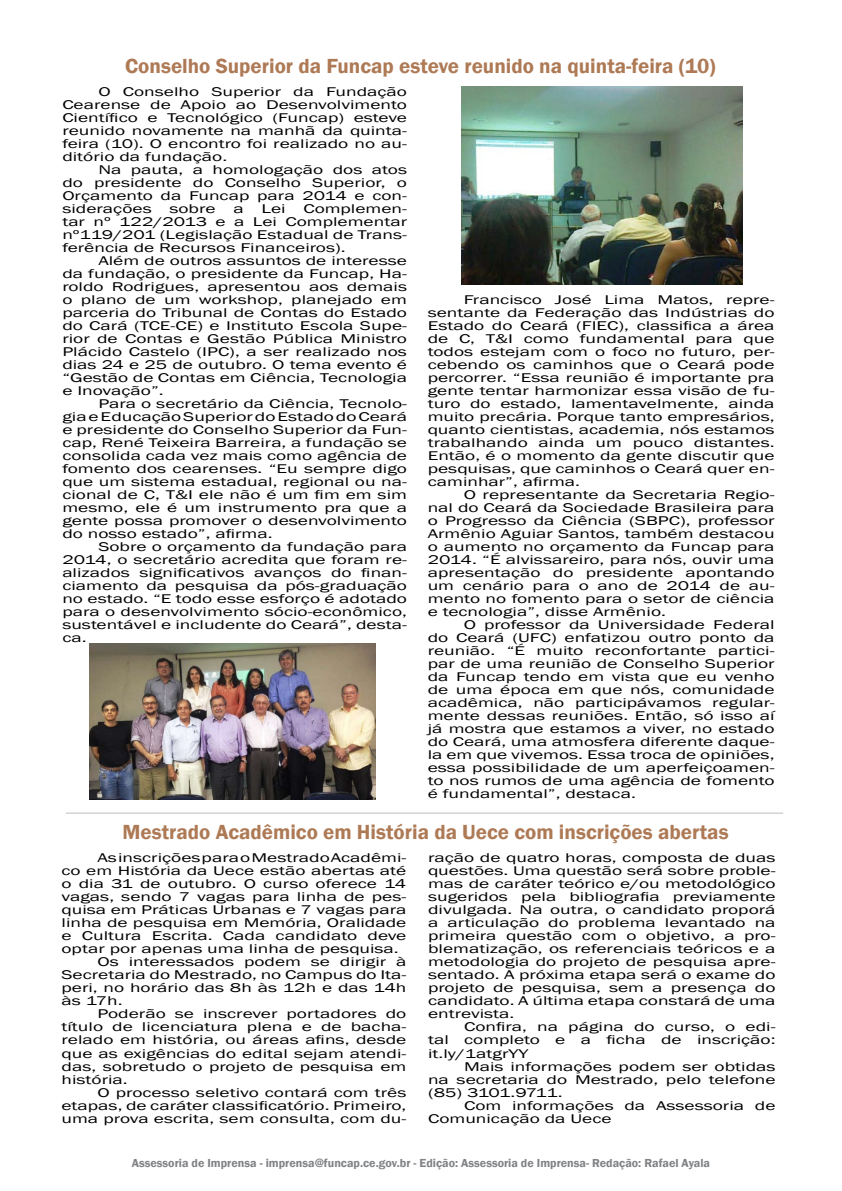
<style>
.page{position:relative;width:842px;height:1191px;background:#fff}
.page>*{position:absolute;margin:0;border:0;box-sizing:border-box;transform-origin:0 0}
.t1{font:600 21px "Franklin Gothic";color:#ae7a55}
.t2{font:13px/13px "Franklin Gothic";color:#000;text-align:justify;scale:1.5 1}
.t3{font:600 12px "Franklin Gothic";color:#808285}
</style>
<div class="page">
<hr style="left:66px;top:812px;width:717px;height:1px;background:#bcbdc0">
<img style="left:461px;top:87px;width:281px;height:197px">
<img style="left:89px;top:643px;width:287px;height:157px">
<h1 class="t1" style="left:125px;top:53px;width:592px">Conselho Superior da Funcap esteve reunido na quinta-feira (10)</h1>
<p class="t2" style="left:62px;top:86px;width:231px;text-indent:36px">O Conselho Superior da Fundação Cearense de Apoio ao Desenvolvimento Científico e Tecnológico (Funcap) esteve reunido novamente na manhã da quinta&shy;feira (10). O encontro foi realizado no au&shy;ditório da fundação.</p>
<p class="t2" style="left:62px;top:164px;width:231px;text-indent:36px">Na pauta, a homologação dos atos do presidente do Conselho Superior, o Orçamento da Funcap para 2014 e con&shy;siderações</p>
<p class="t2" style="left:62px;top:203px;width:231px;text-indent:241px">Complemen&shy;tar nº 122/2013 e a Lei Complementar nº119/201 (Legislação Estadual de Trans&shy;ferência de Recursos Financeiros).</p>
<p class="t2" style="left:62px;top:255px;width:231px;text-indent:36px">Além de outros assuntos de interesse da fundação, o presidente da Funcap, Ha&shy;roldo Rodrigues, apresentou aos demais o plano de um workshop, planejado em parceria do Tribunal de Contas do Estado do Cará (TCE-CE) e Instituto Escola Supe&shy;rior de Contas e Gestão Pública Ministro Plácido Castelo (IPC), a ser realizado nos dias 24 e 25 de outubro. O tema evento é “Gestão de Contas em Ciência, Tecnologia e Inovação”.</p>
<p class="t2" style="left:62px;top:398px;width:231px;text-indent:36px">Para o secretário da Ciência, Tecnolo&shy;gia e Educação Superior do Estado do Ceará e presidente do Conselho Superior da Fun&shy;cap, René Teixeira Barreira, a fundação se consolida cada vez mais como agência de fomento dos cearenses. “Eu sempre digo que um sistema estadual, regional ou na&shy;cional de C, T&amp;I ele não é um fim em sim mesmo, ele é um instrumento pra que a gente possa promover o desenvolvimento do nosso estado”, afirma.</p>
<p class="t2" style="left:62px;top:541px;width:231px;text-indent:36px">Sobre o orçamento da fundação para 2014, o secretário acredita que foram re&shy;alizados significativos avanços do finan&shy;ciamento da pesquisa da pós-graduação no estado. “E todo esse esforço é adotado para o desenvolvimento sócio-econômico, sustentável e includente do Ceará”, desta&shy;ca.</p>
<p class="t2" style="left:169px;top:203px;width:32px">sobre</p>
<p class="t2" style="left:233px;top:203px;width:8px">a</p>
<p class="t2" style="left:261px;top:203px;width:18px">Lei</p>
<p class="t2" style="left:428px;top:294px;width:233px;text-indent:36px">Francisco José Lima Matos, repre&shy;sentante da Federação das Indústrias do Estado do Ceará (FIEC), classifica a área de C, T&amp;I como fundamental para que todos estejam com o foco no futuro, per&shy;cebendo os caminhos que o Ceará pode percorrer. “Essa reunião é importante pra gente tentar harmonizar essa visão de fu&shy;turo do estado, lamentavelmente, ainda muito precária. Porque tanto empresários, quanto cientistas, academia, nós estamos trabalhando ainda um pouco distantes.<br>Então, é o momento da gente discutir que pesquisas, que caminhos o Ceará quer en&shy;caminhar”, afirma.</p>
<p class="t2" style="left:428px;top:489px;width:233px;text-indent:36px">O representante da Secretaria Regio&shy;nal do Ceará da Sociedade Brasileira para o Progresso da Ciência (SBPC), professor Armênio Aguiar Santos, também destacou o aumento no orçamento da Funcap para 2014. “É alvissareiro, para nós, ouvir uma apresentação do presidente apontando um cenário para o ano de 2014 de au&shy;mento no fomento para o setor de ciência e tecnologia”, disse Armênio.</p>
<p class="t2" style="left:428px;top:619px;width:233px;text-indent:36px">O professor da Universidade Federal do Ceará (UFC) enfatizou outro ponto da reunião. “É muito reconfortante partici&shy;par de uma reunião de Conselho Superior da Funcap tendo em vista que eu venho de uma época em que nós, comunidade acadêmica, não participávamos regular&shy;mente dessas reuniões. Então, só isso aí já mostra que estamos a viver, no estado do Ceará, uma atmosfera diferente daque&shy;la em que vivemos. Essa troca de opiniões, essa possibilidade de um aperfeiçoamen&shy;to nos rumos de uma agência de fomento é fundamental”, destaca.</p>
<h1 class="t1" style="left:122px;top:818px;width:608px">Mestrado Acadêmico em História da Uece com inscrições abertas</h1>
<p class="t2" style="left:98px;top:852px;width:207px">As inscrições para o Mestrado Acadêmi-</p>
<p class="t2" style="left:62px;top:865px;width:231px">co em História da Uece estão abertas até</p>
<p class="t2" style="left:62px;top:878px;width:231px">o dia 31 de outubro. O curso oferece 14</p>
<p class="t2" style="left:62px;top:891px;width:231px">vagas, sendo 7 vagas para linha de pes-</p>
<p class="t2" style="left:62px;top:904px;width:231px">quisa em Práticas Urbanas e 7 vagas para</p>
<p class="t2" style="left:62px;top:917px;width:231px">linha de pesquisa em Memória, Oralidade</p>
<p class="t2" style="left:62px;top:930px;width:231px">e Cultura Escrita. Cada candidato deve</p>
<p class="t2" style="left:62px;top:943px;width:226px">optar por apenas uma linha de pesquisa.</p>
<p class="t2" style="left:98px;top:956px;width:207px">Os interessados podem se dirigir à</p>
<p class="t2" style="left:62px;top:969px;width:231px">Secretaria do Mestrado, no Campus do Ita-</p>
<p class="t2" style="left:62px;top:982px;width:231px">peri, no horário das 8h às 12h e das 14h</p>
<p class="t2" style="left:62px;top:995px;width:42px">às 17h.</p>
<p class="t2" style="left:98px;top:1008px;width:207px">Poderão se inscrever portadores do</p>
<p class="t2" style="left:62px;top:1021px;width:231px">título de licenciatura plena e de bacha-</p>
<p class="t2" style="left:62px;top:1034px;width:231px">relado em história, ou áreas afins, desde</p>
<p class="t2" style="left:62px;top:1047px;width:231px">que as exigências do edital sejam atendi-</p>
<p class="t2" style="left:62px;top:1060px;width:231px">das, sobretudo o projeto de pesquisa em</p>
<p class="t2" style="left:62px;top:1073px;width:46px">história.</p>
<p class="t2" style="left:98px;top:1086px;width:207px">O processo seletivo contará com três</p>
<p class="t2" style="left:62px;top:1099px;width:231px">etapas, de caráter classificatório. Primeiro,</p>
<p class="t2" style="left:62px;top:1112px;width:231px">uma prova escrita, sem consulta, com du-</p>
<p class="t2" style="left:428px;top:852px;width:233px">ração de quatro horas, composta de duas questões. Uma questão será sobre proble&shy;mas de caráter teórico e/ou metodológico sugeridos pela bibliografia previamente divulgada. Na outra, o candidato proporá a articulação do problema levantado na primeira questão com o objetivo, a pro&shy;blematização, os referenciais teóricos e a metodologia do projeto de pesquisa apre&shy;sentado. A próxima etapa será o exame do projeto de pesquisa, sem a presença do candidato. A última etapa constará de uma entrevista.</p>
<p class="t2" style="left:428px;top:1021px;width:233px;text-indent:36px">Confira, na página do curso, o edi&shy;tal completo e a ficha de inscrição: it.ly/1atgrYY</p>
<p class="t2" style="left:428px;top:1060px;width:233px;text-indent:36px">Mais informações podem ser obtidas na secretaria do Mestrado, pelo telefone (85) 3101.9711.</p>
<p class="t2" style="left:428px;top:1099px;width:233px;text-indent:36px">Com informações da Assessoria de<br>Comunicação da Uece</p>
<p class="t3" style="left:132px;top:1155px;width:580px">Assessoria de Imprensa - imprensa@funcap.ce.gov.br - Edição: Assessoria de Imprensa- Redação: Rafael Ayala</p>
</div>
